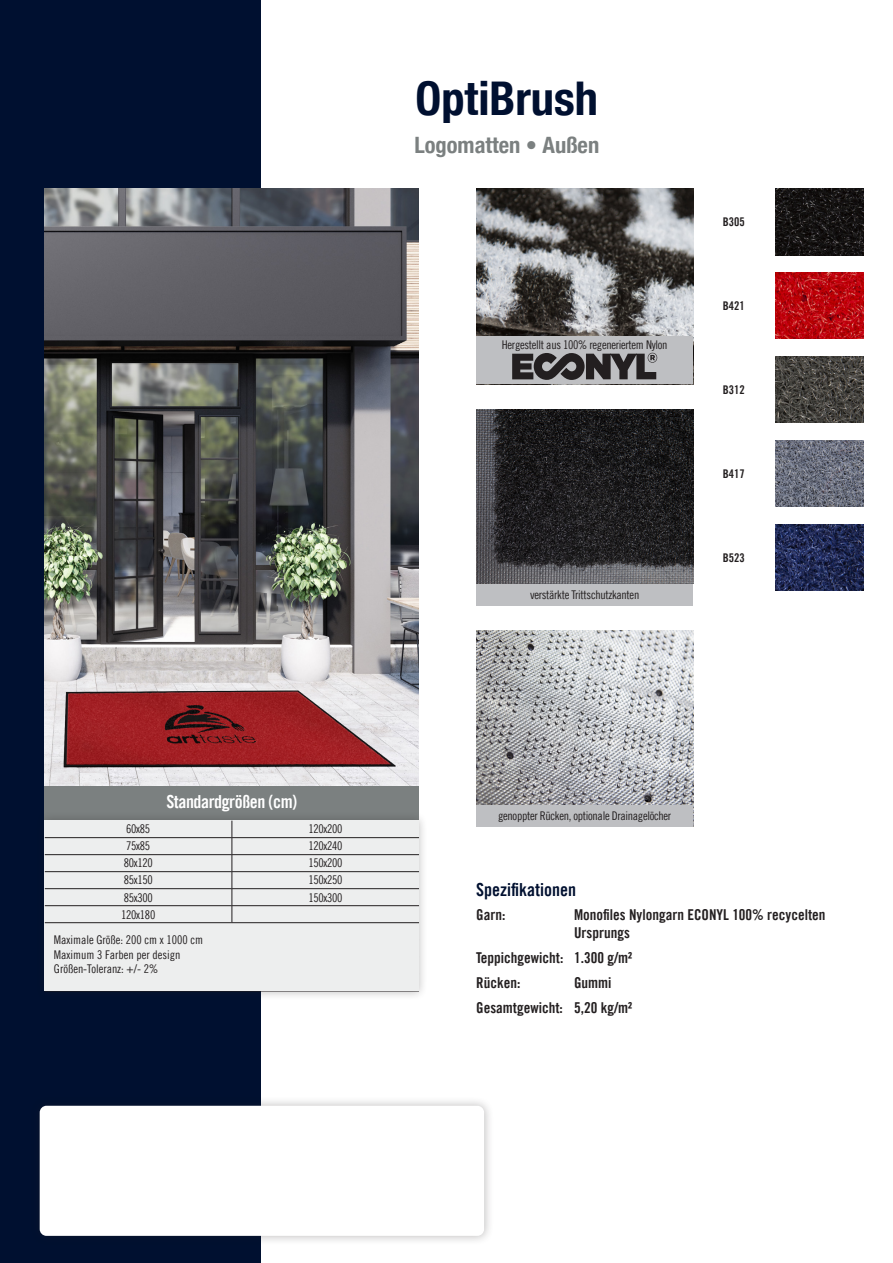
<style>
.page{position:relative;width:893px;height:1263px;background:#fff}
.page>*{position:absolute;margin:0;border:0;box-sizing:border-box;transform-origin:0 0}
.t1{font:700 condensed 46.5px "Helvetica Neue LT Pro";color:#001030}
.t2{font:700 condensed 22.5px "Helvetica Neue LT Pro";color:#7b8080}
.t3{font:18px "Trade Gothic LT Pro Bd Cn 20";letter-spacing:-.025em;color:#fff}
.t4{font:18px "Trade Gothic LT Pro Bd Cn 20";color:#001030}
.t5{font:15px/24.8px "Trade Gothic LT Pro Bd Cn 20";color:#231f20}
.t6{font:12px "Trade Gothic LT Pro Cn 18";letter-spacing:-.025em;color:#231f20}
.t7{font:12px/25.7px "Trade Gothic LT Pro Cn 18";color:#231f20}
.t8{font:12px "Trade Gothic LT Pro Bd Cn 20";color:#231f20}
</style>
<div class="page">
<div style="left:0;top:0;width:261px;height:1263px;background:#001030"></div>
<div style="left:30px;top:1096px;width:464px;height:149px;background:#231f20;opacity:.3"></div>
<div style="left:40px;top:1106px;width:444px;height:130px;background:#fff;border-radius:7px"></div>
<div style="left:45px;top:781px;width:374px;height:43px;background:#7b8080"></div>
<div style="left:35px;top:811px;width:393px;height:189px;background:#231f20;opacity:.3"></div>
<div style="left:45px;top:821px;width:374px;height:170px;background:#edeeee"></div>
<img style="left:45px;top:189px;width:374px;height:597px">
<img style="left:775px;top:525px;width:88px;height:66px">
<img style="left:775px;top:441px;width:88px;height:66px">
<img style="left:775px;top:357px;width:88px;height:66px">
<img style="left:775px;top:273px;width:88px;height:66px">
<img style="left:775px;top:189px;width:88px;height:66px">
<img style="left:476px;top:189px;width:217px;height:147px">
<hr style="left:232px;top:854px;width:187px;height:1px;background:#231f20">
<hr style="left:232px;top:871px;width:187px;height:1px;background:#231f20">
<hr style="left:232px;top:888px;width:187px;height:1px;background:#231f20">
<hr style="left:232px;top:905px;width:187px;height:1px;background:#231f20">
<svg style="left:232px;top:821px;width:1px;height:103px"></svg>
<hr style="left:232px;top:837px;width:187px;height:1px;background:#231f20">
<hr style="left:45px;top:837px;width:187px;height:1px;background:#231f20">
<hr style="left:45px;top:854px;width:187px;height:1px;background:#231f20">
<hr style="left:45px;top:871px;width:187px;height:1px;background:#231f20">
<hr style="left:45px;top:888px;width:187px;height:1px;background:#231f20">
<hr style="left:45px;top:905px;width:187px;height:1px;background:#231f20">
<hr style="left:45px;top:922px;width:187px;height:1px;background:#231f20">
<hr style="left:232px;top:922px;width:187px;height:1px;background:#231f20">
<img style="left:476px;top:410px;width:217px;height:174px">
<div style="left:476px;top:584px;width:217px;height:21px;background:#bebfc2"></div>
<img style="left:476px;top:630px;width:217px;height:175px">
<div style="left:476px;top:805px;width:217px;height:21px;background:#bebfc2"></div>
<div style="left:476px;top:336px;width:217px;height:48px;background:#bebfc2"></div>
<svg style="left:512px;top:353px;width:145px;height:27px"></svg>
<h1 class="t1" style="left:416px;top:70px;width:184px">OptiBrush</h1>
<h2 class="t2" style="left:414px;top:132px;width:186px">Logomatten • Außen</h2>
<p class="t6" style="left:502px;top:338px;width:167px">Hergestellt aus 100% regeneriertem Nylon</p>
<p class="t6" style="left:530px;top:587px;width:111px">verstärkte Trittschutzkanten</p>
<p class="t8" style="left:723px;top:215px;width:23px">B305</p>
<p class="t8" style="left:723px;top:299px;width:23px">B421</p>
<p class="t8" style="left:723px;top:382px;width:23px">B312</p>
<p class="t8" style="left:723px;top:466px;width:23px">B417</p>
<p class="t8" style="left:723px;top:550px;width:23px">B523</p>
<h3 class="t3" style="left:166px;top:790px;width:132px">Standardgrößen (cm)</h3>
<p class="t6" style="left:126px;top:822px;width:26px">60x85</p>
<p class="t6" style="left:308px;top:822px;width:36px">120x200</p>
<p class="t6" style="left:126px;top:839px;width:26px">75x85</p>
<p class="t6" style="left:308px;top:839px;width:36px">120x240</p>
<p class="t6" style="left:124px;top:856px;width:31px">80x120</p>
<p class="t6" style="left:308px;top:856px;width:36px">150x200</p>
<p class="t6" style="left:124px;top:873px;width:31px">85x150</p>
<p class="t6" style="left:308px;top:873px;width:36px">150x250</p>
<p class="t6" style="left:124px;top:890px;width:31px">85x300</p>
<p class="t6" style="left:308px;top:890px;width:36px">150x300</p>
<p class="t7" style="left:54px;top:901px;width:151px;text-indent:67px">120x180<br>Maximale Größe: 200 cm x 1000 cm</p>
<p class="t7" style="left:54px;top:947px;width:128px;line-height:14.4px">Maximum 3 Farben per design<br>Größen-Toleranz: +/- 2%</p>
<p class="t6" style="left:498px;top:808px;width:174px">genoppter Rücken, optionale Drainagelöcher</p>
<h3 class="t4" style="left:476px;top:878px;width:101px">Spezifikationen</h3>
<p class="t5" style="left:476px;top:902px;width:31px">Garn:</p>
<p class="t5" style="left:574px;top:906px;width:253px;line-height:18px">Monofiles Nylongarn ECONYL 100% recycelten<br>Ursprungs</p>
<p class="t5" style="left:476px;top:945px;width:157px">Teppichgewicht: 1.300 g/m²<br>Rücken:</p>
<p class="t5" style="left:476px;top:970px;width:157px;text-indent:98px">Gummi<br>Gesamtgewicht: 5,20 kg/m²</p>
</div>
